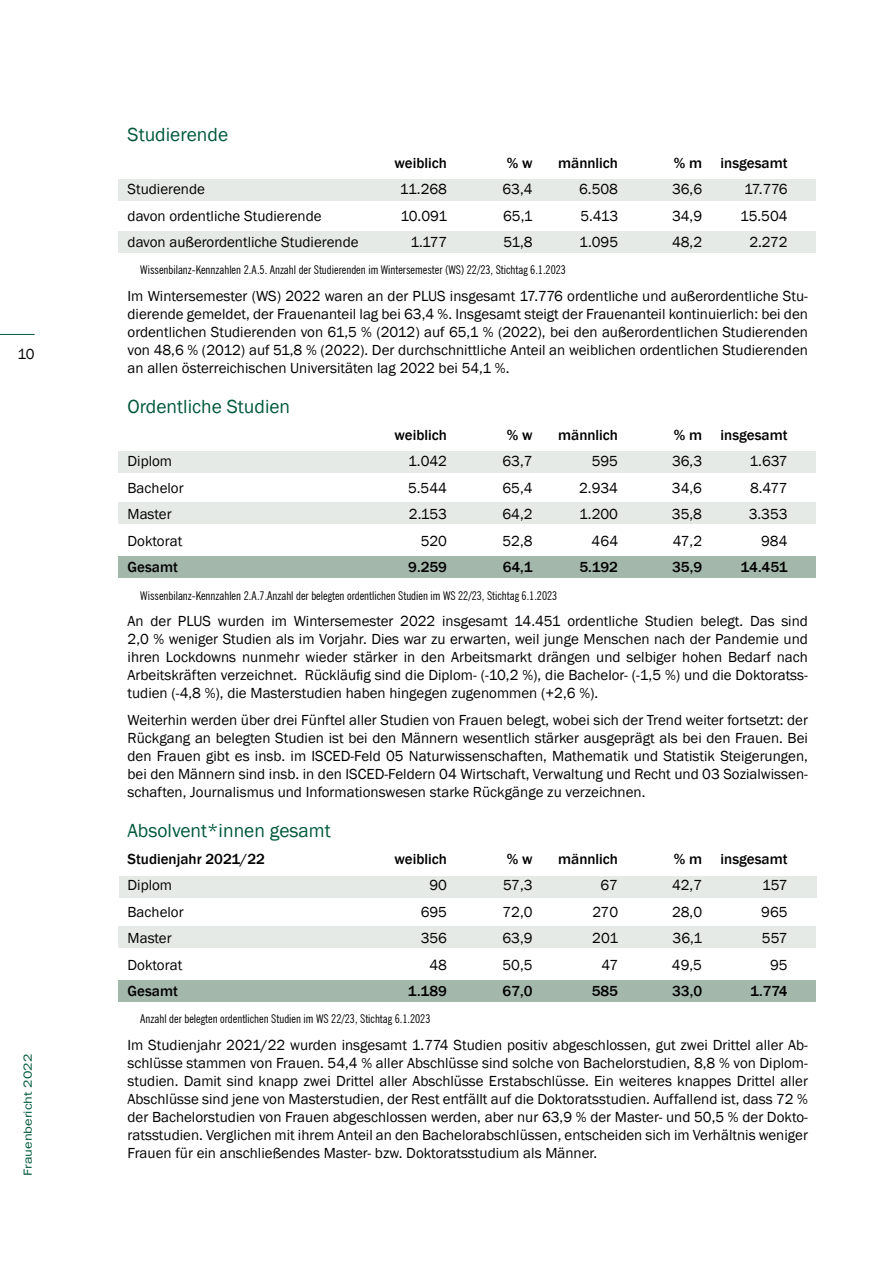
<style>
.page{position:relative;width:893px;height:1263px;background:#fff}
.page>*{position:absolute;margin:0;border:0;box-sizing:border-box;transform-origin:0 0}
.t1{font:19.5px "Franklin Gothic";color:#00593a}
.t2{font:15px/18px "Franklin Gothic";color:#000;text-align:justify}
.t3{font:500 15px "Franklin Gothic";color:#000}
.t4{font:condensed 12px "News Gothic BT";color:#000}
.t5{font:12px "Franklin Gothic";color:#00593a;scale:1.2 1}
</style>
<div class="page">
<hr style="left:0;top:334px;width:35px;height:1px;background:#00593a">
<div style="left:119px;top:981px;width:697px;height:21px;background:#a4b7ab"></div>
<div style="left:119px;top:926px;width:697px;height:21px;background:#e5eae6"></div>
<div style="left:120px;top:876px;width:697px;height:21px;background:#e5eae6"></div>
<div style="left:118px;top:179px;width:697px;height:21px;background:#e5eae6"></div>
<div style="left:118px;top:231px;width:697px;height:22px;background:#e5eae6"></div>
<div style="left:118px;top:452px;width:697px;height:21px;background:#e5eae6"></div>
<div style="left:118px;top:503px;width:697px;height:21px;background:#e5eae6"></div>
<div style="left:118px;top:556px;width:697px;height:21px;background:#a4b7ab"></div>
<p class="t2" style="left:18px;top:345px;width:19px">10</p>
<p class="t5" style="left:20px;top:1176px;width:103px;rotate:-90deg">Frauenbericht 2022</p>
<h1 class="t1" style="left:128px;top:123px;width:102px">Studierende</h1>
<p class="t3" style="left:395px;top:153px;width:54px">weiblich</p>
<p class="t3" style="left:507px;top:153px;width:27px">% w</p>
<p class="t3" style="left:558px;top:153px;width:61px">männlich</p>
<p class="t3" style="left:674px;top:153px;width:115px">% m insgesamt</p>
<p class="t2" style="left:128px;top:181px;width:79px">Studierende</p>
<p class="t2" style="left:400px;top:181px;width:49px">11.268</p>
<p class="t2" style="left:502px;top:181px;width:32px">63,4</p>
<p class="t2" style="left:579px;top:181px;width:40px">6.508</p>
<p class="t2" style="left:672px;top:181px;width:32px">36,6</p>
<p class="t2" style="left:744px;top:181px;width:45px">17.776</p>
<p class="t2" style="left:128px;top:207px;width:195px">davon ordentliche Studierende</p>
<p class="t2" style="left:400px;top:207px;width:48px">10.091</p>
<p class="t2" style="left:503px;top:207px;width:31px">65,1</p>
<p class="t2" style="left:580px;top:207px;width:39px">5.413</p>
<p class="t2" style="left:672px;top:207px;width:32px">34,9</p>
<p class="t2" style="left:740px;top:207px;width:49px">15.504</p>
<p class="t2" style="left:128px;top:234px;width:233px">davon außerordentliche Studierende</p>
<p class="t2" style="left:410px;top:234px;width:38px">1.177</p>
<p class="t2" style="left:503px;top:234px;width:31px">51,8</p>
<p class="t2" style="left:579px;top:234px;width:40px">1.095</p>
<p class="t2" style="left:672px;top:234px;width:32px">48,2</p>
<p class="t2" style="left:749px;top:234px;width:40px">2.272</p>
<p class="t4" style="left:140px;top:263px;width:427px">Wissenbilanz-Kennzahlen 2.A.5. Anzahl der Studierenden im Wintersemester (WS) 22/23, Stichtag 6.1.2023</p>
<p class="t2" style="left:128px;top:287px;width:682px">Im Wintersemester (WS) 2022 waren an der PLUS insgesamt 17.776 ordentliche und außerordentliche Stu&shy;dierende gemeldet, der Frauenanteil lag bei 63,4 %. Insgesamt steigt der Frauenanteil kontinuierlich: bei den ordentlichen Studierenden von 61,5 % (2012) auf 65,1 % (2022), bei den außerordentlichen Studierenden von 48,6 % (2012) auf 51,8 % (2022). Der durchschnittliche Anteil an weiblichen ordentlichen Studierenden an allen österreichischen Universitäten lag 2022 bei 54,1 %.</p>
<h1 class="t1" style="left:128px;top:395px;width:164px">Ordentliche Studien</h1>
<p class="t3" style="left:395px;top:426px;width:54px">weiblich</p>
<p class="t3" style="left:507px;top:426px;width:27px">% w</p>
<p class="t3" style="left:558px;top:426px;width:61px">männlich</p>
<p class="t3" style="left:674px;top:426px;width:115px">% m insgesamt</p>
<p class="t2" style="left:128px;top:453px;width:46px">Diplom</p>
<p class="t2" style="left:408px;top:453px;width:40px">1.042</p>
<p class="t2" style="left:502px;top:453px;width:32px">63,7</p>
<p class="t2" style="left:592px;top:453px;width:28px">595</p>
<p class="t2" style="left:672px;top:453px;width:32px">36,3</p>
<p class="t2" style="left:749px;top:453px;width:40px">1.637</p>
<p class="t2" style="left:128px;top:479px;width:58px">Bachelor</p>
<p class="t2" style="left:408px;top:479px;width:41px">5.544</p>
<p class="t2" style="left:502px;top:479px;width:32px">65,4</p>
<p class="t2" style="left:579px;top:479px;width:40px">2.934</p>
<p class="t2" style="left:672px;top:479px;width:32px">34,6</p>
<p class="t2" style="left:750px;top:479px;width:39px">8.477</p>
<p class="t2" style="left:128px;top:506px;width:46px">Master</p>
<p class="t2" style="left:409px;top:506px;width:40px">2.153</p>
<p class="t2" style="left:502px;top:506px;width:32px">64,2</p>
<p class="t2" style="left:579px;top:506px;width:40px">1.200</p>
<p class="t2" style="left:672px;top:506px;width:32px">35,8</p>
<p class="t2" style="left:749px;top:506px;width:40px">3.353</p>
<p class="t2" style="left:128px;top:532px;width:56px">Doktorat</p>
<p class="t2" style="left:421px;top:532px;width:28px">520</p>
<p class="t2" style="left:502px;top:532px;width:32px">52,8</p>
<p class="t2" style="left:592px;top:532px;width:28px">464</p>
<p class="t2" style="left:673px;top:532px;width:31px">47,2</p>
<p class="t2" style="left:761px;top:532px;width:28px">984</p>
<p class="t3" style="left:128px;top:558px;width:52px">Gesamt</p>
<p class="t3" style="left:408px;top:558px;width:40px">9.259</p>
<p class="t3" style="left:503px;top:558px;width:31px">64,1</p>
<p class="t3" style="left:579px;top:558px;width:40px">5.192</p>
<p class="t3" style="left:672px;top:558px;width:31px">35,9</p>
<p class="t3" style="left:740px;top:558px;width:49px">14.451</p>
<p class="t4" style="left:140px;top:588px;width:419px">Wissenbilanz-Kennzahlen 2.A.7.Anzahl der belegten ordentlichen Studien im WS 22/23, Stichtag 6.1.2023</p>
<p class="t2" style="left:128px;top:612px;width:682px">An der PLUS wurden im Wintersemester 2022 insgesamt 14.451 ordentliche Studien belegt. Das sind 2,0 % weniger Studien als im Vorjahr. Dies war zu erwarten, weil junge Menschen nach der Pandemie und ihren Lockdowns nunmehr wieder stärker in den Arbeitsmarkt drängen und selbiger hohen Bedarf nach Arbeitskräften verzeichnet. Rückläufig sind die Diplom- (-10,2 %), die Bachelor- (-1,5 %) und die Doktoratss&shy;tudien (-4,8 %), die Masterstudien haben hingegen zugenommen (+2,6 %).</p>
<p class="t2" style="left:128px;top:711px;width:682px">Weiterhin werden über drei Fünftel aller Studien von Frauen belegt, wobei sich der Trend weiter fortsetzt: der Rückgang an belegten Studien ist bei den Männern wesentlich stärker ausgeprägt als bei den Frauen. Bei den Frauen gibt es insb. im ISCED-Feld 05 Naturwissenschaften, Mathematik und Statistik Steigerungen, bei den Männern sind insb. in den ISCED-Feldern 04 Wirtschaft, Verwaltung und Recht und 03 Sozialwissen&shy;schaften, Journalismus und Informationswesen starke Rückgänge zu verzeichnen.</p>
<h1 class="t1" style="left:128px;top:818px;width:205px">Absolvent*innen gesamt</h1>
<p class="t3" style="left:128px;top:849px;width:139px">Studienjahr 2021/22</p>
<p class="t3" style="left:395px;top:849px;width:54px">weiblich</p>
<p class="t3" style="left:507px;top:849px;width:27px">% w</p>
<p class="t3" style="left:558px;top:849px;width:61px">männlich</p>
<p class="t3" style="left:674px;top:849px;width:115px">% m insgesamt</p>
<p class="t2" style="left:128px;top:876px;width:46px">Diplom</p>
<p class="t2" style="left:429px;top:876px;width:19px">90</p>
<p class="t2" style="left:503px;top:876px;width:31px">57,3</p>
<p class="t2" style="left:600px;top:876px;width:19px">67</p>
<p class="t2" style="left:672px;top:876px;width:32px">42,7</p>
<p class="t2" style="left:762px;top:876px;width:27px">157</p>
<p class="t2" style="left:128px;top:903px;width:58px">Bachelor</p>
<p class="t2" style="left:421px;top:903px;width:28px">695</p>
<p class="t2" style="left:502px;top:903px;width:32px">72,0</p>
<p class="t2" style="left:592px;top:903px;width:27px">270</p>
<p class="t2" style="left:672px;top:903px;width:32px">28,0</p>
<p class="t2" style="left:761px;top:903px;width:28px">965</p>
<p class="t2" style="left:128px;top:929px;width:46px">Master</p>
<p class="t2" style="left:421px;top:929px;width:28px">356</p>
<p class="t2" style="left:502px;top:929px;width:32px">63,9</p>
<p class="t2" style="left:592px;top:929px;width:27px">201</p>
<p class="t2" style="left:673px;top:929px;width:31px">36,1</p>
<p class="t2" style="left:762px;top:929px;width:27px">557</p>
<p class="t2" style="left:128px;top:956px;width:56px">Doktorat</p>
<p class="t2" style="left:429px;top:956px;width:19px">48</p>
<p class="t2" style="left:502px;top:956px;width:32px">50,5</p>
<p class="t2" style="left:601px;top:956px;width:18px">47</p>
<p class="t2" style="left:672px;top:956px;width:32px">49,5</p>
<p class="t2" style="left:770px;top:956px;width:19px">95</p>
<p class="t3" style="left:128px;top:982px;width:52px">Gesamt</p>
<p class="t3" style="left:408px;top:982px;width:41px">1.189</p>
<p class="t3" style="left:503px;top:982px;width:31px">67,0</p>
<p class="t3" style="left:592px;top:982px;width:28px">585</p>
<p class="t3" style="left:672px;top:982px;width:31px">33,0</p>
<p class="t3" style="left:750px;top:982px;width:39px">1.774</p>
<p class="t4" style="left:140px;top:1012px;width:292px">Anzahl der belegten ordentlichen Studien im WS 22/23, Stichtag 6.1.2023</p>
<p class="t2" style="left:128px;top:1036px;width:682px">Im Studienjahr 2021/22 wurden insgesamt 1.774 Studien positiv abgeschlossen, gut zwei Drittel aller Ab&shy;schlüsse stammen von Frauen. 54,4 % aller Abschlüsse sind solche von Bachelorstudien, 8,8 % von Diplom&shy;studien. Damit sind knapp zwei Drittel aller Abschlüsse Erstabschlüsse. Ein weiteres knappes Drittel aller Abschlüsse sind jene von Masterstudien, der Rest entfällt auf die Doktoratsstudien. Auffallend ist, dass 72 % der Bachelorstudien von Frauen abgeschlossen werden, aber nur 63,9 % der Master- und 50,5 % der Dokto&shy;ratsstudien. Verglichen mit ihrem Anteil an den Bachelorabschlüssen, entscheiden sich im Verhältnis weniger Frauen für ein anschließendes Master- bzw. Doktoratsstudium als Männer.</p>
</div>
